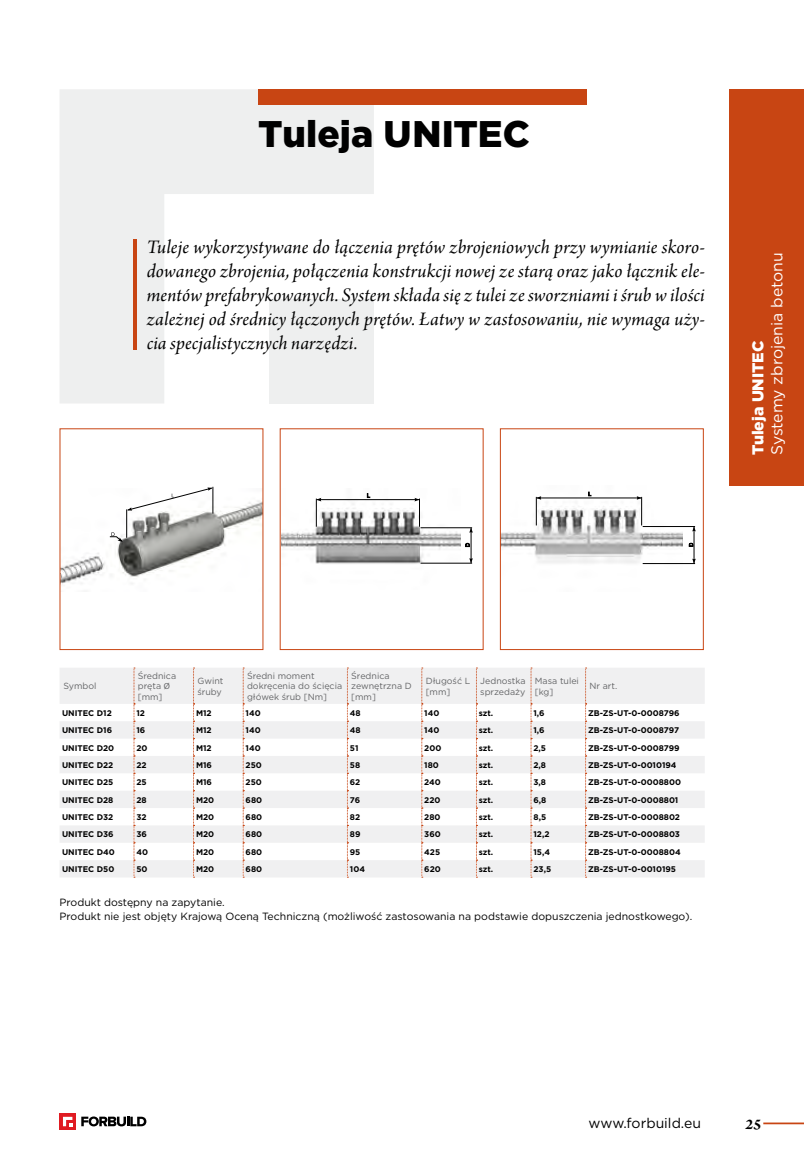
<style>
.page{position:relative;width:804px;height:1166px;background:#fff}
.page>*{position:absolute;margin:0;border:0;box-sizing:border-box;transform-origin:0 0}
.t1{font:900 37.1px "Gotham";color:#000}
.t2{font:20.12px/24.2px "Arno Pro Italic Subhead";letter-spacing:.01em;color:#000;text-align:justify}
.t3{font:15.75px "Gotham";color:#fff}
.t4{font:900 15.75px "Gotham";color:#fff}
.t5{font:italic 700 15.75px "Arno Pro";color:#000}
.t6{font:14px "Gotham";color:#000}
.t7{font:10.5px/14px "Gotham";color:#000}
.t8{font:8.92px/10.7px "Gotham";color:#646567}
.t9{font:700 8.22px "Gotham";color:#000}
.s1{font-family:"Myriad Pro"}
</style>
<div class="page">
<hr style="left:763px;top:1122px;width:41px;height:2px;background:#c84513">
<div style="left:729px;top:89px;width:75px;height:397px;background:#c84513"></div>
<svg style="left:60px;top:1113px;width:16px;height:16px"></svg>
<svg style="left:63px;top:1117px;width:9px;height:9px"></svg>
<svg style="left:81px;top:1116px;width:65px;height:10px"></svg>
<svg style="left:60px;top:668px;width:644px;height:209px;fill:#f0f0f1"></svg>
<svg style="left:134px;top:668px;width:1px;height:210px"></svg>
<svg style="left:193px;top:668px;width:1px;height:210px"></svg>
<svg style="left:243px;top:668px;width:1px;height:210px"></svg>
<svg style="left:347px;top:668px;width:1px;height:210px"></svg>
<svg style="left:421px;top:668px;width:2px;height:210px"></svg>
<svg style="left:476px;top:668px;width:1px;height:210px"></svg>
<svg style="left:530px;top:668px;width:2px;height:210px"></svg>
<svg style="left:585px;top:668px;width:1px;height:210px"></svg>
<img style="left:62px;top:500px;width:199px;height:84px">
<svg style="left:110px;top:487px;width:104px;height:54px"></svg>
<img style="left:282px;top:493px;width:178px;height:71px">
<svg style="left:367px;top:493px;width:3px;height:5px"></svg>
<svg style="left:465px;top:543px;width:5px;height:4px"></svg>
<hr style="left:317px;top:499px;width:102px;height:1px;background:#000">
<svg style="left:414px;top:498px;width:6px;height:29px"></svg>
<svg style="left:316px;top:498px;width:5px;height:29px"></svg>
<hr style="left:420px;top:527px;width:52px;height:1px;background:#000">
<hr style="left:420px;top:563px;width:52px;height:1px;background:#000">
<hr style="left:471px;top:528px;width:1px;height:35px;background:#000">
<svg style="left:469px;top:528px;width:4px;height:5px"></svg>
<svg style="left:469px;top:558px;width:4px;height:5px"></svg>
<img style="left:502px;top:491px;width:181px;height:74px">
<svg style="left:588px;top:492px;width:3px;height:4px"></svg>
<svg style="left:689px;top:543px;width:4px;height:3px"></svg>
<hr style="left:537px;top:498px;width:104px;height:1px;background:#000">
<svg style="left:636px;top:496px;width:6px;height:29px"></svg>
<svg style="left:536px;top:496px;width:5px;height:29px"></svg>
<hr style="left:642px;top:526px;width:53px;height:1px;background:#000">
<hr style="left:642px;top:563px;width:53px;height:1px;background:#000">
<hr style="left:693px;top:527px;width:1px;height:36px;background:#000">
<svg style="left:692px;top:558px;width:4px;height:5px"></svg>
<div style="left:500px;top:428px;width:203px;height:222px;border:1px solid #c84513"></div>
<svg style="left:60px;top:89px;width:314px;height:314px;fill:#eeefef"></svg>
<div style="left:269px;top:299px;width:105px;height:104px;background:#eeefef"></div>
<div style="left:258px;top:89px;width:328px;height:16px;background:#c84513"></div>
<hr style="left:133px;top:239px;width:3px;height:110px;background:#c84513">
<h1 class="t1" style="left:258px;top:108px;width:273px">Tuleja UNITEC</h1>
<p class="t2" style="left:147px;top:236px;width:559px">Tuleje wykorzystywane do łączenia prętów zbrojeniowych przy wymianie skoro&shy;dowanego zbrojenia, połączenia konstrukcji nowej ze starą oraz jako łącznik ele&shy;mentów prefabrykowanych. System składa się z tulei ze sworzniami i śrub w ilości zależnej od średnicy łączonych prętów. Łatwy w zastosowaniu, nie wymaga uży&shy;cia specjalistycznych narzędzi.</p>
<h3 class="t3" style="left:767px;top:455px;width:204px;rotate:-90deg">Systemy zbrojenia betonu</h3>
<h3 class="t4" style="left:747px;top:455px;width:116px;rotate:-90deg">Tuleja UNITEC</h3>
<p class="t8" style="left:63px;top:681px;width:35px">Symbol</p>
<p class="t8" style="left:138px;top:670px;width:40px">Średnica pręta <span class="s1">Ø </span>[mm]</p>
<p class="t8" style="left:197px;top:675px;width:28px">Gwint śruby</p>
<p class="t8" style="left:247px;top:670px;width:97px">Średni moment dokręcenia do ścięcia główek śrub [Nm]</p>
<p class="t8" style="left:351px;top:670px;width:62px">Średnica zewnętrzna D [mm]</p>
<p class="t8" style="left:426px;top:675px;width:46px">Długość L [mm]</p>
<p class="t8" style="left:480px;top:675px;width:47px">Jednostka sprzedaży</p>
<p class="t8" style="left:535px;top:675px;width:46px">Masa tulei [kg]</p>
<p class="t8" style="left:589px;top:681px;width:29px">Nr art.</p>
<p class="t9" style="left:62px;top:707px;width:51px">UNITEC D12</p>
<p class="t9" style="left:136px;top:707px;width:10px">12</p>
<p class="t9" style="left:196px;top:707px;width:17px">M12</p>
<p class="t9" style="left:246px;top:707px;width:17px">140</p>
<p class="t9" style="left:350px;top:707px;width:12px">48</p>
<p class="t9" style="left:424px;top:707px;width:17px">140</p>
<p class="t9" style="left:479px;top:707px;width:16px">szt.</p>
<p class="t9" style="left:533px;top:707px;width:13px">1,6</p>
<p class="t9" style="left:588px;top:707px;width:93px">ZB-ZS-UT-0-0008796</p>
<p class="t9" style="left:62px;top:725px;width:52px">UNITEC D16</p>
<p class="t9" style="left:136px;top:725px;width:10px">16</p>
<p class="t9" style="left:196px;top:725px;width:17px">M12</p>
<p class="t9" style="left:246px;top:725px;width:17px">140</p>
<p class="t9" style="left:350px;top:725px;width:12px">48</p>
<p class="t9" style="left:424px;top:725px;width:17px">140</p>
<p class="t9" style="left:479px;top:725px;width:16px">szt.</p>
<p class="t9" style="left:533px;top:725px;width:13px">1,6</p>
<p class="t9" style="left:588px;top:725px;width:92px">ZB-ZS-UT-0-0008797</p>
<p class="t9" style="left:62px;top:742px;width:54px">UNITEC D20</p>
<p class="t9" style="left:136px;top:742px;width:13px">20</p>
<p class="t9" style="left:196px;top:742px;width:17px">M12</p>
<p class="t9" style="left:246px;top:742px;width:17px">140</p>
<p class="t9" style="left:350px;top:742px;width:10px">51</p>
<p class="t9" style="left:424px;top:742px;width:19px">200</p>
<p class="t9" style="left:479px;top:742px;width:16px">szt.</p>
<p class="t9" style="left:533px;top:742px;width:14px">2,5</p>
<p class="t9" style="left:588px;top:742px;width:93px">ZB-ZS-UT-0-0008799</p>
<p class="t9" style="left:62px;top:759px;width:53px">UNITEC D22</p>
<p class="t9" style="left:136px;top:759px;width:12px">22</p>
<p class="t9" style="left:196px;top:759px;width:18px">M16</p>
<p class="t9" style="left:246px;top:759px;width:18px">250</p>
<p class="t9" style="left:350px;top:759px;width:12px">58</p>
<p class="t9" style="left:424px;top:759px;width:16px">180</p>
<p class="t9" style="left:479px;top:759px;width:16px">szt.</p>
<p class="t9" style="left:533px;top:759px;width:14px">2,8</p>
<p class="t9" style="left:588px;top:759px;width:90px">ZB-ZS-UT-0-0010194</p>
<p class="t9" style="left:62px;top:777px;width:53px">UNITEC D25</p>
<p class="t9" style="left:136px;top:777px;width:12px">25</p>
<p class="t9" style="left:196px;top:777px;width:18px">M16</p>
<p class="t9" style="left:246px;top:777px;width:18px">250</p>
<p class="t9" style="left:350px;top:777px;width:12px">62</p>
<p class="t9" style="left:424px;top:777px;width:18px">240</p>
<p class="t9" style="left:479px;top:777px;width:16px">szt.</p>
<p class="t9" style="left:533px;top:777px;width:14px">3,8</p>
<p class="t9" style="left:588px;top:777px;width:94px">ZB-ZS-UT-0-0008800</p>
<p class="t9" style="left:62px;top:794px;width:53px">UNITEC D28</p>
<p class="t9" style="left:136px;top:794px;width:12px">28</p>
<p class="t9" style="left:196px;top:794px;width:20px">M20</p>
<p class="t9" style="left:246px;top:794px;width:18px">680</p>
<p class="t9" style="left:350px;top:794px;width:12px">76</p>
<p class="t9" style="left:424px;top:794px;width:18px">220</p>
<p class="t9" style="left:479px;top:794px;width:16px">szt.</p>
<p class="t9" style="left:533px;top:794px;width:14px">6,8</p>
<p class="t9" style="left:588px;top:794px;width:92px">ZB-ZS-UT-0-0008801</p>
<p class="t9" style="left:62px;top:811px;width:53px">UNITEC D32</p>
<p class="t9" style="left:136px;top:811px;width:12px">32</p>
<p class="t9" style="left:196px;top:811px;width:20px">M20</p>
<p class="t9" style="left:246px;top:811px;width:18px">680</p>
<p class="t9" style="left:350px;top:811px;width:12px">82</p>
<p class="t9" style="left:424px;top:811px;width:18px">280</p>
<p class="t9" style="left:479px;top:811px;width:16px">szt.</p>
<p class="t9" style="left:533px;top:811px;width:14px">8,5</p>
<p class="t9" style="left:588px;top:811px;width:93px">ZB-ZS-UT-0-0008802</p>
<p class="t9" style="left:62px;top:829px;width:53px">UNITEC D36</p>
<p class="t9" style="left:136px;top:829px;width:12px">36</p>
<p class="t9" style="left:196px;top:829px;width:20px">M20</p>
<p class="t9" style="left:246px;top:829px;width:18px">680</p>
<p class="t9" style="left:350px;top:829px;width:12px">89</p>
<p class="t9" style="left:424px;top:829px;width:18px">360</p>
<p class="t9" style="left:479px;top:829px;width:16px">szt.</p>
<p class="t9" style="left:533px;top:829px;width:18px">12,2</p>
<p class="t9" style="left:588px;top:829px;width:93px">ZB-ZS-UT-0-0008803</p>
<p class="t9" style="left:62px;top:846px;width:54px">UNITEC D40</p>
<p class="t9" style="left:136px;top:846px;width:13px">40</p>
<p class="t9" style="left:196px;top:846px;width:20px">M20</p>
<p class="t9" style="left:246px;top:846px;width:18px">680</p>
<p class="t9" style="left:350px;top:846px;width:12px">95</p>
<p class="t9" style="left:424px;top:846px;width:17px">425</p>
<p class="t9" style="left:479px;top:846px;width:16px">szt.</p>
<p class="t9" style="left:533px;top:846px;width:18px">15,4</p>
<p class="t9" style="left:588px;top:846px;width:94px">ZB-ZS-UT-0-0008804</p>
<p class="t9" style="left:62px;top:864px;width:54px">UNITEC D50</p>
<p class="t9" style="left:136px;top:864px;width:13px">50</p>
<p class="t9" style="left:196px;top:864px;width:20px">M20</p>
<p class="t9" style="left:246px;top:864px;width:18px">680</p>
<p class="t9" style="left:350px;top:864px;width:17px">104</p>
<p class="t9" style="left:424px;top:864px;width:18px">620</p>
<p class="t9" style="left:479px;top:864px;width:16px">szt.</p>
<p class="t9" style="left:533px;top:864px;width:19px">23,5</p>
<p class="t9" style="left:588px;top:864px;width:89px">ZB-ZS-UT-0-0010195</p>
<p class="t7" style="left:60px;top:894px;width:634px">Produkt dostępny na zapytanie.<br>Produkt nie jest objęty Krajową Oceną Techniczną (możliwość zastosowania na podstawie dopuszczenia jednostkowego).</p>
<h3 class="t6" style="left:588px;top:1114px;width:114px">www.forbuild.eu</h3>
<h3 class="t5" style="left:745px;top:1114px;width:18px">25</h3>
</div>
